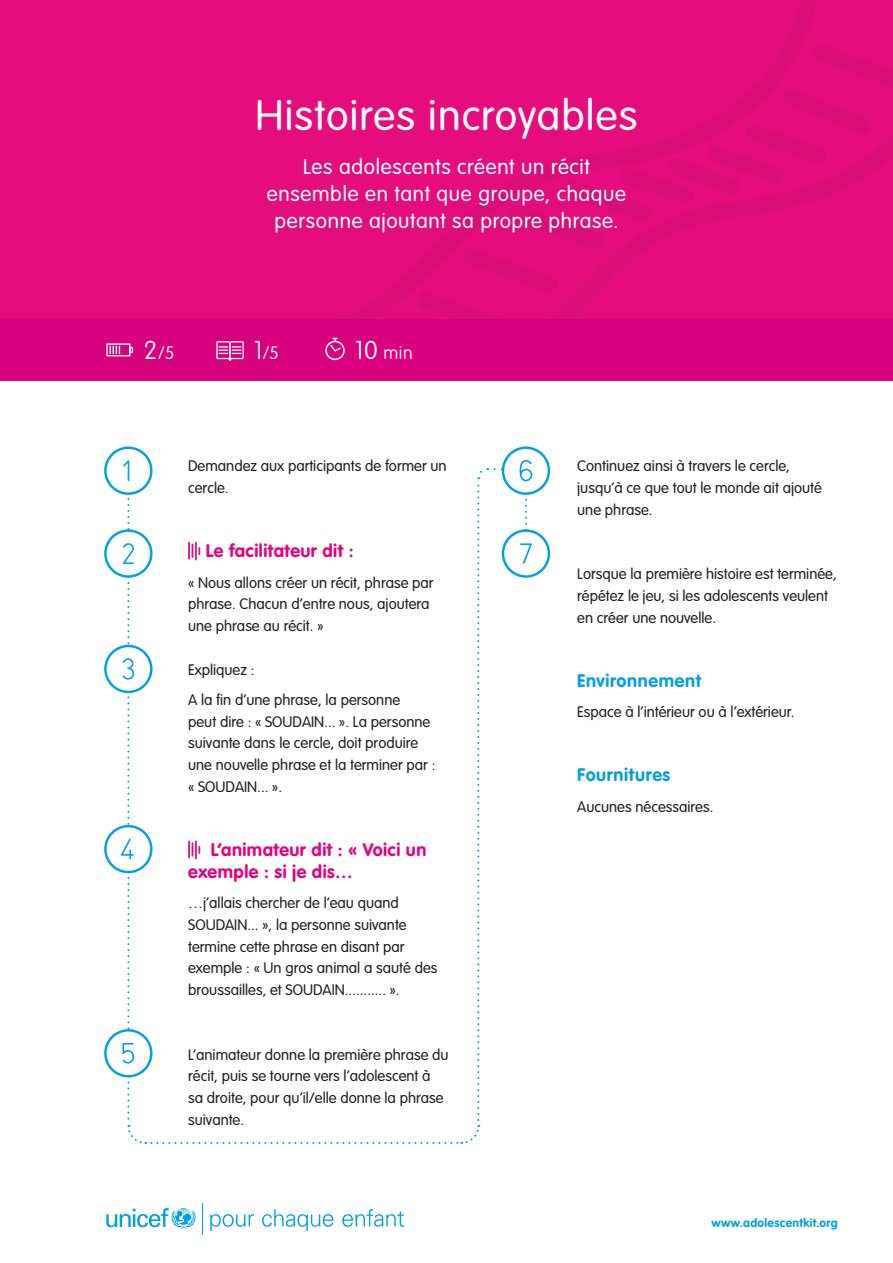
<style>
.page{position:relative;width:893px;height:1263px;background:#fff}
.page>*{position:absolute;margin:0;border:0;box-sizing:border-box;transform-origin:0 0}
.t1{font:300 42px "VAG Rounded";letter-spacing:.025em;color:#fff}
.t2{font:300 21px/27px "VAG Rounded";letter-spacing:.03em;color:#fff;text-align:center}
.t3{font:700 18px/21.8px "VAG Rounded";letter-spacing:.025em;color:#e6007e}
.t4{font:700 18px "VAG Rounded";letter-spacing:.035em;color:#009fe3}
.t5{font:100 18px "VAG Rounded";color:#fff}
.t6{font:300 15px/21.8px "VAG Rounded";color:#1d1d1b}
.t7{font:700 12px "VAG Rounded";letter-spacing:.03em;color:#009fe3}
.s1{font-size:25.5px}
</style>
<div class="page">
<div style="left:0;top:0;width:893px;height:319px;background:#e50d7e"></div>
<div style="left:0;top:319px;width:893px;height:62px;background:#d9027e"></div>
<svg style="left:216px;top:341px;width:28px;height:20px"></svg>
<svg style="left:106px;top:343px;width:27px;height:13px"></svg>
<svg style="left:325px;top:338px;width:20px;height:22px"></svg>
<svg style="left:105px;top:531px;width:46px;height:45px"></svg>
<div style="left:104px;top:529px;width:49px;height:49px;border:2px solid #009fe3;border-radius:50%"></div>
<svg style="left:105px;top:646px;width:46px;height:46px"></svg>
<div style="left:104px;top:645px;width:49px;height:48px;border:2px solid #009fe3;border-radius:50%"></div>
<svg style="left:105px;top:826px;width:46px;height:46px"></svg>
<div style="left:104px;top:825px;width:49px;height:48px;border:2px solid #009fe3;border-radius:50%"></div>
<svg style="left:105px;top:448px;width:46px;height:46px"></svg>
<div style="left:104px;top:446px;width:49px;height:49px;border:2px solid #009fe3;border-radius:50%"></div>
<svg style="left:105px;top:1030px;width:46px;height:46px"></svg>
<div style="left:104px;top:1029px;width:49px;height:48px;border:2px solid #009fe3;border-radius:50%"></div>
<svg style="left:121px;top:460px;width:367px;height:684px"></svg>
<div style="left:502px;top:446px;width:48px;height:49px;border:2px solid #009fe3;border-radius:50%"></div>
<div style="left:502px;top:529px;width:48px;height:49px;border:2px solid #009fe3;border-radius:50%"></div>
<svg style="left:520px;top:460px;width:12px;height:104px"></svg>
<svg style="left:106px;top:1208px;width:90px;height:21px"></svg>
<hr style="left:202px;top:1203px;width:1px;height:32px;background:#009fe3">
<svg style="left:210px;top:1214px;width:44px;height:17px"></svg>
<svg style="left:262px;top:1209px;width:71px;height:22px"></svg>
<svg style="left:342px;top:1209px;width:62px;height:18px"></svg>
<h1 class="t1" style="left:255px;top:91px;width:384px">Histoires incroyables</h1>
<h2 class="t2" style="left:267px;top:154px;width:361px">Les adolescents créent un récit ensemble en tant que groupe, chaque personne ajoutant sa propre phrase.</h2>
<p class="t5" style="left:144px;top:342px;width:32px"><span class="s1">2</span>/5</p>
<p class="t5" style="left:254px;top:342px;width:27px"><span class="s1">1</span>/5</p>
<p class="t5" style="left:355px;top:342px;width:59px"><span class="s1">10</span> min</p>
<p class="t6" style="left:188px;top:456px;width:260px">Demandez aux participants de former un cercle.</p>
<p class="t3" style="left:206px;top:541px;width:149px">Le facilitateur dit :</p>
<p class="t6" style="left:188px;top:572px;width:247px">« Nous allons créer un récit, phrase par phrase. Chacun d’entre nous, ajoutera une phrase au récit. »</p>
<p class="t6" style="left:188px;top:655px;width:214px;line-height:30.3px">Expliquez :<br>A la fin d’une phrase, la personne</p>
<p class="t6" style="left:188px;top:711px;width:249px">peut dire : « SOUDAIN... ». La personne suivante dans le cercle, doit produire une nouvelle phrase et la terminer par : « SOUDAIN... ».</p>
<p class="t3" style="left:188px;top:840px;width:240px;text-indent:23px">L’animateur dit : « Voici un exemple : si je dis…</p>
<p class="t6" style="left:188px;top:893px;width:251px">…j’allais chercher de l’eau quand SOUDAIN... », la personne suivante termine cette phrase en disant par exemple : « Un gros animal a sauté des broussailles, et SOUDAIN........... ».</p>
<p class="t6" style="left:188px;top:1044px;width:262px">L’animateur donne la première phrase du récit, puis se tourne vers l’adolescent à sa droite, pour qu’il/elle donne la phrase suivante.</p>
<p class="t6" style="left:577px;top:456px;width:246px">Continuez ainsi à travers le cercle, jusqu’à ce que tout le monde ait ajouté une phrase.</p>
<p class="t6" style="left:577px;top:563px;width:261px">Lorsque la première histoire est terminée, répétez le jeu, si les adolescents veulent en créer une nouvelle.</p>
<p class="t4" style="left:577px;top:670px;width:125px">Environnement</p>
<p class="t6" style="left:577px;top:702px;width:219px">Espace à l’intérieur ou à l’extérieur.</p>
<p class="t4" style="left:577px;top:764px;width:95px">Fournitures</p>
<p class="t6" style="left:577px;top:796px;width:138px">Aucunes nécessaires.</p>
<p class="t7" style="left:711px;top:1215px;width:128px">www.adolescentkit.org</p>
</div>
